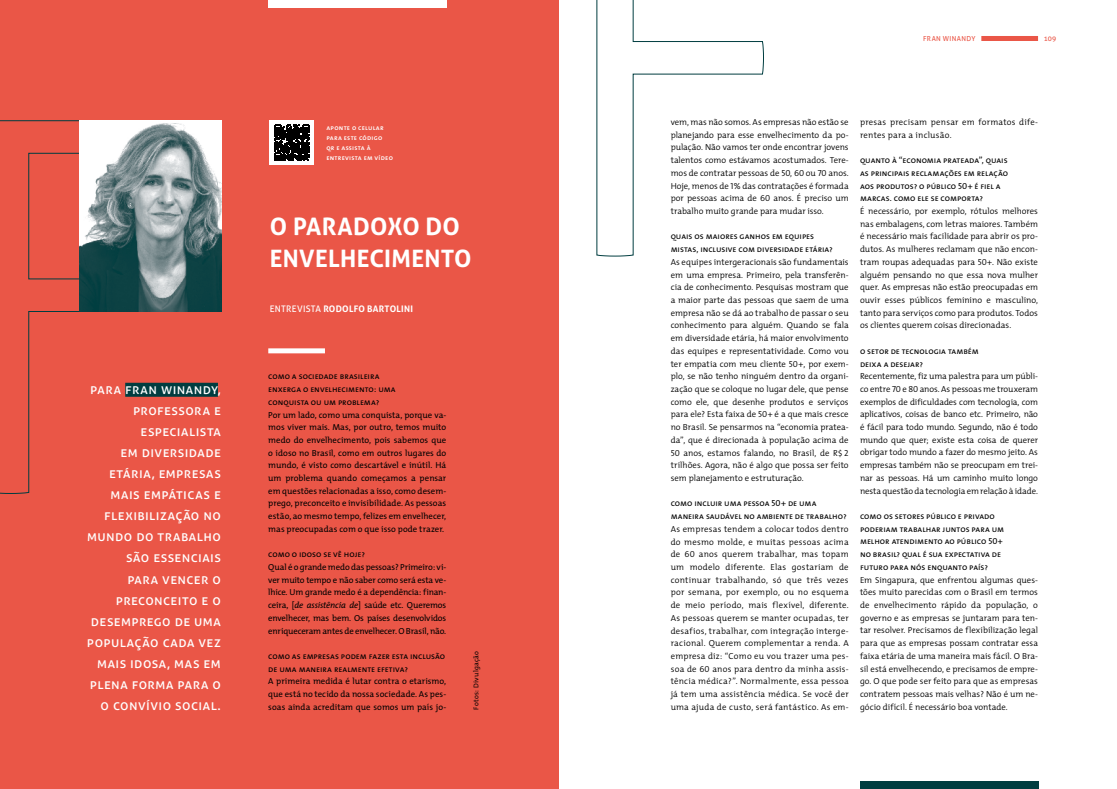
<style>
.page{position:relative;width:1117px;height:789px;background:#fff}
.page>*{position:absolute;margin:0;border:0;box-sizing:border-box;transform-origin:0 0}
.t1{font:700 24px/32px "Aller";letter-spacing:.01em;color:#fff}
.t2{font:14px/21px "Aller";letter-spacing:.03em;color:#fff;text-align:right}
.t3{font:700 9px "Aller";letter-spacing:.03em;color:#fff}
.t4{font:300 8.8px/12.7px "The Mix";letter-spacing:.005em;color:#000;text-align:justify}
.t5{font:8.8px/12.7px "The Mix";color:#000;text-align:justify}
.t6{font:8.8px/12.7px "The Mix Caps";letter-spacing:-.005em;color:#000}
.t7{font:300 8.8px/12.7px "The Mix";letter-spacing:.025em;color:#000}
.t8{font:7px/9.8px "The Mix Semi Bold Caps";letter-spacing:.035em;color:#fff}
.t9{font:7px "The Mix";letter-spacing:.04em;color:#000}
.t10{font:6.9px "Aller";letter-spacing:.05em;color:#ea5647}
.s1{font-weight:400}
.s2{font-style:italic}
.s3{font-family:"The Mix Semi Light Caps";font-weight:400}
</style>
<div class="page">
<div style="left:981px;top:36px;width:57px;height:5px;background:#ea5647"></div>
<svg style="left:596px;top:0;width:168px;height:256px"></svg>
<div style="left:0;top:0;width:558px;height:788px;background:#ea5647"></div>
<svg style="left:0;top:120px;width:180px;height:374px"></svg>
<div style="left:860px;top:781px;width:178px;height:7px;background:#003d40"></div>
<div style="left:268px;top:348px;width:57px;height:5px;background:#fff"></div>
<div style="left:125px;top:382px;width:93px;height:14px;background:#003d40"></div>
<div style="left:270px;top:120px;width:44px;height:45px;background:#fff"></div>
<svg style="left:274px;top:125px;width:36px;height:35px"></svg>
<img style="left:79px;top:120px;width:142px;height:191px">
<div style="left:268px;top:0;width:178px;height:8px;background:#fff"></div>
<p class="t2" style="left:87px;top:378px;width:135px">para fran winandy, professora e especialista<br>em diversidade etária, empresas mais empáticas e flexibilização no mundo do trabalho são essenciais<br>para vencer o preconceito e o desemprego de uma população cada vez mais idosa, mas em plena forma para o o convívio social.</p>
<p class="t8" style="left:326px;top:123px;width:68px">aponte o celular para este código<br>qr e assista à entrevista em vídeo</p>
<h1 class="t1" style="left:270px;top:210px;width:203px">O PARADOXO DO<br>ENVELHECIMENTO</h1>
<p class="t3" style="left:270px;top:303px;width:145px"><span class="s1">ENTREVISTA</span> RODOLFO BARTOLINI</p>
<p class="t6" style="left:268px;top:369px;width:129px">como a sociedade brasileira enxerga o envelhecimento: uma conquista ou um problema?</p>
<p class="t5" style="left:268px;top:407px;width:179px">Por um lado, como uma conquista, porque va&shy;mos viver mais. Mas, por outro, temos muito medo do envelhecimento, pois sabemos que o idoso no Brasil, como em outros lugares do mundo, é visto como descartável e inútil. Há um problema quando começamos a pensar em questões relacionadas a isso, como desem&shy;prego, preconceito e invisibilidade. As pessoas estão, ao mesmo tempo, felizes em envelhecer, mas preocupadas com o que isso pode trazer.</p>
<p class="t6" style="left:268px;top:547px;width:98px">como o idoso se vê hoje?</p>
<p class="t5" style="left:268px;top:560px;width:179px">Qual é o grande medo das pessoas? Primeiro: vi&shy;ver muito tempo e não saber como será esta ve&shy;lhice. Um grande medo é a dependência: finan&shy;ceira, [<span class="s2">de assistência de</span>] saúde etc. Queremos envelhecer, mas bem. Os países desenvolvidos enriqueceram antes de envelhecer. O Brasil, não.</p>
<p class="t6" style="left:268px;top:649px;width:178px">como as empresas podem fazer esta inclusão de uma maneira realmente efetiva?</p>
<p class="t5" style="left:268px;top:674px;width:179px">A primeira medida é lutar contra o etarismo, que está no tecido da nossa sociedade. As pes&shy;soas ainda acreditam que somos um país jo-</p>
<p class="t9" style="left:470px;top:709px;width:60px;rotate:-90deg">Fotos: Divulgação</p>
<p class="t10" style="left:923px;top:34px;width:54px">FRAN WINANDY</p>
<p class="t10" style="left:1044px;top:34px;width:14px">109</p>
<p class="t4" style="left:671px;top:115px;width:179px">vem, mas não somos. As empresas não estão se planejando para esse envelhecimento da po&shy;pulação. Não vamos ter onde encontrar jovens talentos como estávamos acostumados. Tere&shy;mos de contratar pessoas de <span class="s3">50</span>, <span class="s3">60</span> ou <span class="s3">70</span> anos.<br>Hoje, menos de <span class="s3">1</span>% das contratações é formada por pessoas acima de <span class="s3">60</span> anos. É preciso um trabalho muito grande para mudar isso.</p>
<p class="t6" style="left:671px;top:230px;width:163px">quais os maiores ganhos em equipes mistas, inclusive com diversidade etária?</p>
<p class="t4" style="left:671px;top:255px;width:179px">As equipes intergeracionais são fundamentais em uma empresa. Primeiro, pela transferên&shy;cia de conhecimento. Pesquisas mostram que a maior parte das pessoas que saem de uma empresa não se dá ao trabalho de passar o seu conhecimento para alguém. Quando se fala em diversidade etária, há maior envolvimento das equipes e representatividade. Como vou ter empatia com meu cliente <span class="s3">50</span>+, por exem&shy;plo, se não tenho ninguém dentro da organi&shy;zação que se coloque no lugar dele, que pense como ele, que desenhe produtos e serviços para ele? Esta faixa de <span class="s3">50</span>+ é a que mais cresce no Brasil. Se pensarmos na “economia pratea&shy;da”, que é direcionada à população acima de <span class="s3">50</span> anos, estamos falando, no Brasil, de R$ <span class="s3">2 </span>trilhões. Agora, não é algo que possa ser feito sem planejamento e estruturação.</p>
<p class="t6" style="left:671px;top:496px;width:177px">como incluir uma pessoa 50+ de uma maneira saudável no ambiente de trabalho?</p>
<p class="t4" style="left:671px;top:522px;width:179px">As empresas tendem a colocar todos dentro do mesmo molde, e muitas pessoas acima de <span class="s3">60</span> anos querem trabalhar, mas topam um modelo diferente. Elas gostariam de continuar trabalhando, só que três vezes por semana, por exemplo, ou no esquema de meio período, mais flexível, diferente.<br>As pessoas querem se manter ocupadas, ter desafios, trabalhar, com integração interge&shy;racional. Querem complementar a renda. A empresa diz: “Como eu vou trazer uma pes&shy;soa de <span class="s3">60</span> anos para dentro da minha assis&shy;tência médica?”. Normalmente, essa pessoa já tem uma assistência médica. Se você der uma ajuda de custo, será fantástico. As em-</p>
<p class="t7" style="left:860px;top:115px;width:179px">presas precisam pensar em formatos dife&shy;rentes para a inclusão.</p>
<p class="t6" style="left:860px;top:153px;width:150px">quanto à “economia prateada”, quais as principais reclamações em relação aos produtos? o público 50+ é fiel a marcas. como ele se comporta?</p>
<p class="t4" style="left:860px;top:204px;width:179px">É necessário, por exemplo, rótulos melhores nas embalagens, com letras maiores. Também é necessário mais facilidade para abrir os pro&shy;dutos. As mulheres reclamam que não encon&shy;tram roupas adequadas para <span class="s3">50</span>+. Não existe alguém pensando no que essa nova mulher quer. As empresas não estão preocupadas em ouvir esses públicos feminino e masculino, tanto para serviços como para produtos. Todos os clientes querem coisas direcionadas.</p>
<p class="t6" style="left:860px;top:344px;width:120px">o setor de tecnologia também deixa a desejar?</p>
<p class="t4" style="left:860px;top:369px;width:179px">Recentemente, fiz uma palestra para um públi&shy;co entre <span class="s3">70</span> e <span class="s3">80</span> anos. As pessoas me trouxeram exemplos de dificuldades com tecnologia, com aplicativos, coisas de banco etc. Primeiro, não é fácil para todo mundo. Segundo, não é todo mundo que quer; existe esta coisa de querer obrigar todo mundo a fazer do mesmo jeito. As empresas também não se preocupam em trei&shy;nar as pessoas. Há um caminho muito longo nesta questão da tecnologia em relação à idade.</p>
<p class="t6" style="left:860px;top:509px;width:146px">como os setores público e privado poderiam trabalhar juntos para um melhor atendimento ao público 50+ no brasil? qual é sua expectativa de futuro para nós enquanto país?</p>
<p class="t4" style="left:860px;top:572px;width:179px">Em Singapura, que enfrentou algumas ques&shy;tões muito parecidas com o Brasil em termos de envelhecimento rápido da população, o governo e as empresas se juntaram para ten&shy;tar resolver. Precisamos de flexibilização legal para que as empresas possam contratar essa faixa etária de uma maneira mais fácil. O Bra&shy;sil está envelhecendo, e precisamos de empre&shy;go. O que pode ser feito para que as empresas contratem pessoas mais velhas? Não é um ne&shy;gócio difícil. É necessário boa vontade.</p>
</div>
